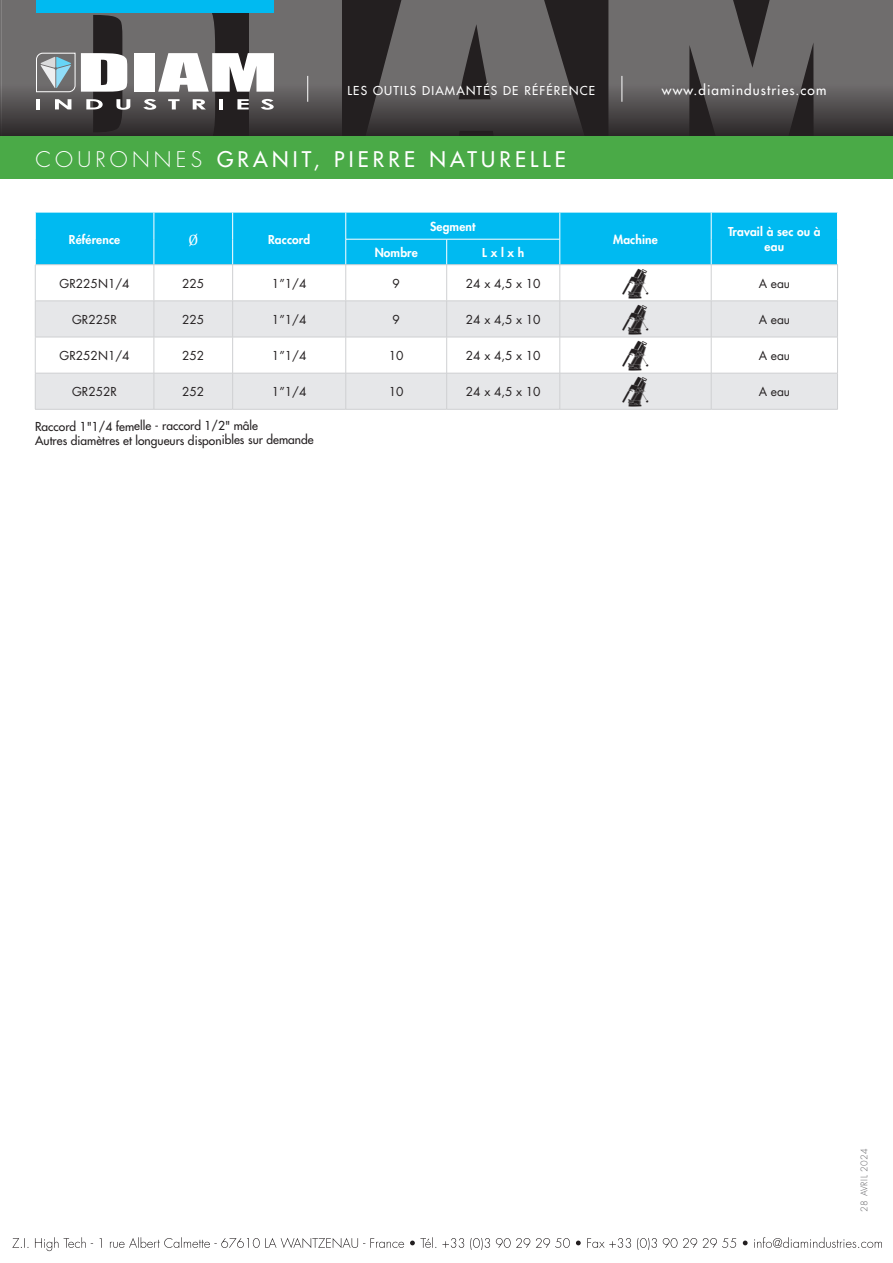
<style>
.page{position:relative;width:893px;height:1263px;background:#fff}
.page>*{position:absolute;margin:0;border:0;box-sizing:border-box;transform-origin:0 0}
.contenu_tableau{font:33px "Diam";color:#231f20}
.Titre_gamme{font:500 21px "Futura Std";letter-spacing:.2em;color:#fff}
.titre_tableau_diam{font:15px "Cambria Math";color:#fff}
.t1{font:500 13.5px "Futura Std";letter-spacing:.08em;color:#fff}
.contenu_tableau-2{font:12px "Futura Std";color:#231f20}
.Style_de_paragraphe_2{font:500 12px/14.2px "Futura Std";letter-spacing:-.005em;color:#231f20}
.titre_tableau{font:800 12px/14.4px "Futura Std";letter-spacing:.01em;color:#fff;text-align:center}
.t2{font:500 12px "Futura Std";letter-spacing:.1em;color:#fff}
.raccord_tableau{font:12px "Futura Std";color:#231f20}
.t3{font:300 9px "Futura Std";letter-spacing:.05em;color:#606063}
.s1{font-weight:300}
</style>
<div class="page">
<svg style="left:12px;top:1237px;width:870px;height:14px"></svg>
<div style="left:342px;top:0;width:266px;height:136px;background:#231f20"></div>
<svg style="left:274px;top:0;width:68px;height:136px;background:#625f5f"></svg>
<svg style="left:358px;top:0;width:235px;height:136px;background:#4e4c4c"></svg>
<svg style="left:608px;top:0;width:285px;height:136px;background:#5c595a"></svg>
<div style="left:0;top:136px;width:893px;height:43px;background:#4aaa47"></div>
<svg style="left:0;top:0;width:274px;height:136px"></svg>
<svg style="left:36px;top:302px;width:801px;height:107px;fill:#e6e7e9"></svg>
<hr style="left:35px;top:265px;width:1px;height:36px;background:#cfd0d2">
<hr style="left:154px;top:265px;width:1px;height:36px;background:#cfd0d2">
<hr style="left:232px;top:265px;width:1px;height:36px;background:#cfd0d2">
<hr style="left:345px;top:265px;width:1px;height:36px;background:#cfd0d2">
<hr style="left:446px;top:265px;width:1px;height:36px;background:#cfd0d2">
<hr style="left:560px;top:265px;width:1px;height:36px;background:#cfd0d2">
<hr style="left:711px;top:265px;width:1px;height:36px;background:#cfd0d2">
<hr style="left:837px;top:265px;width:1px;height:36px;background:#cfd0d2">
<hr style="left:35px;top:301px;width:119px;height:1px;background:#cfd0d2">
<hr style="left:35px;top:301px;width:1px;height:36px;background:#cfd0d2">
<hr style="left:154px;top:301px;width:79px;height:1px;background:#cfd0d2">
<hr style="left:154px;top:301px;width:1px;height:36px;background:#cfd0d2">
<hr style="left:233px;top:301px;width:113px;height:1px;background:#cfd0d2">
<hr style="left:232px;top:301px;width:1px;height:36px;background:#cfd0d2">
<hr style="left:346px;top:301px;width:101px;height:1px;background:#cfd0d2">
<hr style="left:345px;top:301px;width:1px;height:36px;background:#cfd0d2">
<hr style="left:447px;top:301px;width:113px;height:1px;background:#cfd0d2">
<hr style="left:446px;top:301px;width:1px;height:36px;background:#cfd0d2">
<hr style="left:560px;top:301px;width:151px;height:1px;background:#cfd0d2">
<hr style="left:560px;top:301px;width:1px;height:36px;background:#cfd0d2">
<hr style="left:711px;top:301px;width:127px;height:1px;background:#cfd0d2">
<hr style="left:711px;top:301px;width:1px;height:36px;background:#cfd0d2">
<hr style="left:837px;top:301px;width:1px;height:36px;background:#cfd0d2">
<hr style="left:35px;top:337px;width:119px;height:1px;background:#cfd0d2">
<hr style="left:35px;top:337px;width:1px;height:36px;background:#cfd0d2">
<hr style="left:154px;top:337px;width:79px;height:1px;background:#cfd0d2">
<hr style="left:154px;top:337px;width:1px;height:36px;background:#cfd0d2">
<hr style="left:233px;top:337px;width:113px;height:1px;background:#cfd0d2">
<hr style="left:232px;top:337px;width:1px;height:36px;background:#cfd0d2">
<hr style="left:346px;top:337px;width:101px;height:1px;background:#cfd0d2">
<hr style="left:345px;top:337px;width:1px;height:36px;background:#cfd0d2">
<hr style="left:447px;top:337px;width:113px;height:1px;background:#cfd0d2">
<hr style="left:446px;top:337px;width:1px;height:36px;background:#cfd0d2">
<hr style="left:560px;top:337px;width:151px;height:1px;background:#cfd0d2">
<hr style="left:560px;top:337px;width:1px;height:36px;background:#cfd0d2">
<hr style="left:711px;top:337px;width:127px;height:1px;background:#cfd0d2">
<hr style="left:711px;top:337px;width:1px;height:36px;background:#cfd0d2">
<hr style="left:837px;top:337px;width:1px;height:36px;background:#cfd0d2">
<hr style="left:35px;top:373px;width:119px;height:1px;background:#cfd0d2">
<hr style="left:35px;top:373px;width:1px;height:36px;background:#cfd0d2">
<hr style="left:154px;top:373px;width:79px;height:1px;background:#cfd0d2">
<hr style="left:154px;top:373px;width:1px;height:36px;background:#cfd0d2">
<hr style="left:233px;top:373px;width:113px;height:1px;background:#cfd0d2">
<hr style="left:232px;top:373px;width:1px;height:36px;background:#cfd0d2">
<hr style="left:346px;top:373px;width:101px;height:1px;background:#cfd0d2">
<hr style="left:345px;top:373px;width:1px;height:36px;background:#cfd0d2">
<hr style="left:447px;top:373px;width:113px;height:1px;background:#cfd0d2">
<hr style="left:446px;top:373px;width:1px;height:36px;background:#cfd0d2">
<hr style="left:560px;top:373px;width:151px;height:1px;background:#cfd0d2">
<hr style="left:560px;top:373px;width:1px;height:36px;background:#cfd0d2">
<hr style="left:711px;top:373px;width:127px;height:1px;background:#cfd0d2">
<hr style="left:711px;top:373px;width:1px;height:36px;background:#cfd0d2">
<hr style="left:837px;top:373px;width:1px;height:36px;background:#cfd0d2">
<hr style="left:35px;top:409px;width:119px;height:1px;background:#cfd0d2">
<hr style="left:154px;top:409px;width:79px;height:1px;background:#cfd0d2">
<hr style="left:233px;top:409px;width:113px;height:1px;background:#cfd0d2">
<hr style="left:346px;top:409px;width:101px;height:1px;background:#cfd0d2">
<hr style="left:447px;top:409px;width:113px;height:1px;background:#cfd0d2">
<hr style="left:560px;top:409px;width:151px;height:1px;background:#cfd0d2">
<hr style="left:711px;top:409px;width:127px;height:1px;background:#cfd0d2">
<div style="left:35px;top:213px;width:803px;height:52px;background:#00baf1"></div>
<p class="t2" style="left:347px;top:83px;width:249px">LES OUTILS DIAMANTÉS DE RÉFÉRENCE</p>
<p class="t1" style="left:662px;top:81px;width:166px">www.diamindustries.com</p>
<p class="Titre_gamme" style="left:36px;top:146px;width:532px"><span class="s1">COUR ONNES</span> GRANIT, PIERRE NATURELLE</p>
<p class="titre_tableau" style="left:69px;top:232px;width:53px">Référence</p>
<p class="titre_tableau_diam" style="left:188px;top:231px;width:11px">Ø</p>
<p class="titre_tableau" style="left:268px;top:232px;width:44px">Raccord</p>
<p class="titre_tableau" style="left:430px;top:219px;width:47px">Segment</p>
<p class="titre_tableau" style="left:375px;top:245px;width:45px">Nombre</p>
<p class="titre_tableau" style="left:482px;top:245px;width:44px">L x l x h</p>
<p class="titre_tableau" style="left:613px;top:232px;width:46px">Machine</p>
<p class="titre_tableau" style="left:728px;top:225px;width:94px">Travail à sec ou à eau</p>
<p class="contenu_tableau-2" style="left:60px;top:276px;width:72px">GR225N1/4</p>
<p class="contenu_tableau-2" style="left:182px;top:276px;width:24px">225</p>
<p class="raccord_tableau" style="left:272px;top:276px;width:36px">1”1/4</p>
<p class="contenu_tableau-2" style="left:393px;top:276px;width:9px">9</p>
<p class="contenu_tableau-2" style="left:466px;top:276px;width:76px">24 x 4,5 x 10</p>
<p class="contenu_tableau" style="left:619px;top:267px;width:34px">A</p>
<p class="contenu_tableau-2" style="left:759px;top:276px;width:33px">A eau</p>
<p class="contenu_tableau-2" style="left:72px;top:312px;width:47px">GR225R</p>
<p class="contenu_tableau-2" style="left:182px;top:312px;width:24px">225</p>
<p class="raccord_tableau" style="left:272px;top:312px;width:36px">1”1/4</p>
<p class="contenu_tableau-2" style="left:393px;top:312px;width:9px">9</p>
<p class="contenu_tableau-2" style="left:466px;top:312px;width:76px">24 x 4,5 x 10</p>
<p class="contenu_tableau" style="left:619px;top:303px;width:34px">A</p>
<p class="contenu_tableau-2" style="left:759px;top:312px;width:33px">A eau</p>
<p class="contenu_tableau-2" style="left:60px;top:348px;width:72px">GR252N1/4</p>
<p class="contenu_tableau-2" style="left:182px;top:348px;width:24px">252</p>
<p class="raccord_tableau" style="left:272px;top:348px;width:36px">1”1/4</p>
<p class="contenu_tableau-2" style="left:389px;top:348px;width:16px">10</p>
<p class="contenu_tableau-2" style="left:466px;top:348px;width:76px">24 x 4,5 x 10</p>
<p class="contenu_tableau" style="left:619px;top:339px;width:34px">A</p>
<p class="contenu_tableau-2" style="left:759px;top:348px;width:33px">A eau</p>
<p class="contenu_tableau-2" style="left:72px;top:384px;width:47px">GR252R</p>
<p class="contenu_tableau-2" style="left:182px;top:384px;width:24px">252</p>
<p class="raccord_tableau" style="left:272px;top:384px;width:36px">1”1/4</p>
<p class="contenu_tableau-2" style="left:389px;top:384px;width:16px">10</p>
<p class="contenu_tableau-2" style="left:466px;top:384px;width:76px">24 x 4,5 x 10</p>
<p class="contenu_tableau" style="left:619px;top:376px;width:34px">A</p>
<p class="contenu_tableau-2" style="left:759px;top:384px;width:33px">A eau</p>
<p class="Style_de_paragraphe_2" style="left:35px;top:419px;width:280px">Raccord 1"1/4 femelle - raccord 1/2" mâle<br>Autres diamètres et longueurs disponibles sur demande</p>
<p class="t3" style="left:859px;top:1212px;width:65px;rotate:-90deg">28 avril 2024</p>
</div>
